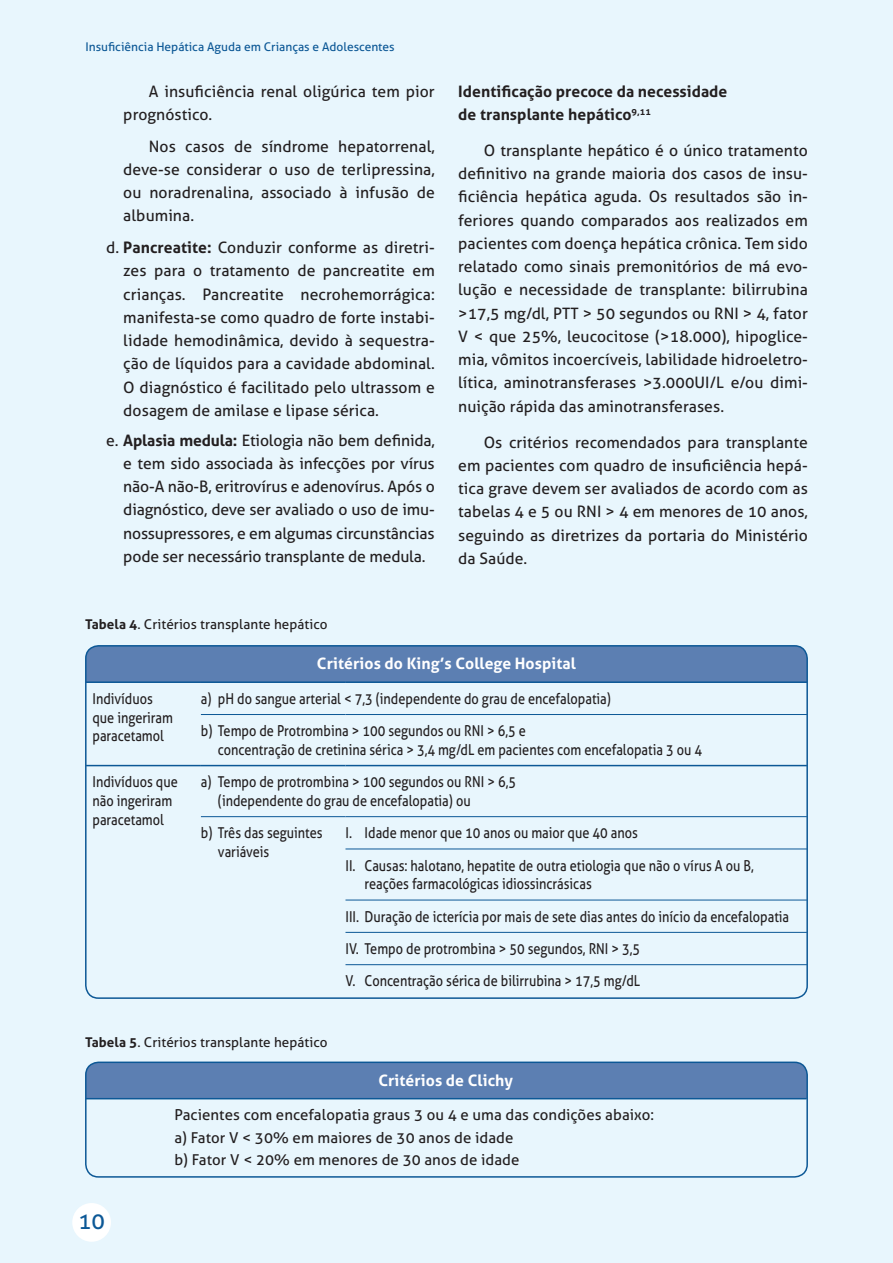
<style>
.page{position:relative;width:893px;height:1263px;background:#fff}
.page>*{position:absolute;margin:0;border:0;box-sizing:border-box;transform-origin:0 0}
.t1{font:22.5px "Aller";color:#0c5896}
.t2{font:15.75px/23.2px "Aller";letter-spacing:.005em;color:#231f20;text-align:justify}
.t3{font:700 15.75px/23.2px "Aller";letter-spacing:.005em;color:#231f20}
.t4{font:700 15.75px "Aller";letter-spacing:.005em;color:#fff}
.t5{font:15px/18.8px "Aller";color:#231f20;scale:.85 1}
.t6{font:15px/22.5px "Aller";color:#231f20}
.t7{font:13.5px "Aller";letter-spacing:.005em;color:#231f20}
.t8{font:12px "Aller";color:#0c5896}
.s1{font-weight:700}
</style>
<div class="page">
<div style="left:0;top:0;width:892px;height:1263px;background:#e8f6fd"></div>
<hr style="left:892px;top:0;width:1px;height:1263px;background:#e8f6fd">
<div style="left:72px;top:1203px;width:39px;height:39px;background:#fff;border-radius:50%"></div>
<div style="left:86px;top:646px;width:721px;height:36px;background:#5c7fb2"></div>
<hr style="left:201px;top:714px;width:144px;height:1px;background:#0c5896">
<hr style="left:345px;top:714px;width:462px;height:1px;background:#0c5896">
<hr style="left:201px;top:816px;width:144px;height:1px;background:#0c5896">
<hr style="left:345px;top:816px;width:462px;height:1px;background:#0c5896">
<hr style="left:345px;top:849px;width:462px;height:1px;background:#0c5896">
<hr style="left:345px;top:900px;width:462px;height:1px;background:#0c5896">
<hr style="left:345px;top:932px;width:462px;height:1px;background:#0c5896">
<hr style="left:345px;top:964px;width:462px;height:1px;background:#0c5896">
<hr style="left:86px;top:765px;width:115px;height:1px;background:#0c5896">
<hr style="left:201px;top:765px;width:144px;height:1px;background:#0c5896">
<hr style="left:345px;top:765px;width:462px;height:1px;background:#0c5896">
<hr style="left:86px;top:681px;width:115px;height:2px;background:#0c5896">
<hr style="left:201px;top:681px;width:144px;height:2px;background:#0c5896">
<hr style="left:345px;top:681px;width:462px;height:2px;background:#0c5896">
<div style="left:85px;top:645px;width:723px;height:354px;border:2px solid #0c5896;border-radius:13px"></div>
<div style="left:86px;top:1062px;width:720px;height:37px;background:#5c7fb2"></div>
<hr style="left:86px;top:1098px;width:720px;height:1px;background:#0c5896">
<div style="left:85px;top:1061px;width:723px;height:117px;border:2px solid #0c5896;border-radius:13px"></div>
<p class="t8" style="left:85px;top:39px;width:311px">Insuficiência Hepática Aguda em Crianças e Adolescentes</p>
<p class="t2" style="left:123px;top:79px;width:313px;text-indent:26px">A insuficiência renal oligúrica tem pior prognóstico.</p>
<p class="t2" style="left:123px;top:134px;width:313px;text-indent:26px">Nos casos de síndrome hepatorrenal, deve-se considerar o uso de terlipressina, ou noradrenalina, associado à infusão de albumina.</p>
<p class="t2" style="left:123px;top:236px;width:313px;text-indent:-17px">d. <span class="s1">Pancreatite:</span> Conduzir conforme as diretri&shy;zes para o tratamento de pancreatite em crianças. Pancreatite necrohemorrágica: manifesta-se como quadro de forte instabi&shy;lidade hemodinâmica, devido à sequestra&shy;ção de líquidos para a cavidade abdominal.<br>O diagnóstico é facilitado pelo ultrassom e dosagem de amilase e lipase sérica.</p>
<p class="t2" style="left:123px;top:428px;width:313px;text-indent:-17px">e. <span class="s1">Aplasia medula:</span> Etiologia não bem definida, e tem sido associada às infecções por vírus não-A não-B, eritrovírus e adenovírus. Após o diagnóstico, deve ser avaliado o uso de imu&shy;nossupressores, e em algumas circunstâncias pode ser necessário transplante de medula.</p>
<p class="t3" style="left:458px;top:79px;width:271px">Identificação precoce da necessidade de transplante hepático<sup>9,11</sup></p>
<p class="t2" style="left:458px;top:139px;width:351px;text-indent:26px">O transplante hepático é o único tratamento definitivo na grande maioria dos casos de insu&shy;ficiência hepática aguda. Os resultados são in&shy;feriores quando comparados aos realizados em pacientes com doença hepática crônica. Tem sido relatado como sinais premonitórios de má evo&shy;lução e necessidade de transplante: bilirrubina &gt;17,5 mg/dl, PTT &gt; 50 segundos ou RNI &gt; 4, fator V &lt; que 25%, leucocitose (&gt;18.000), hipoglice&shy;mia, vômitos incoercíveis, labilidade hidroeletro&shy;lítica, aminotransferases &gt;3.000UI/L e/ou dimi&shy;nuição rápida das aminotransferases.</p>
<p class="t2" style="left:458px;top:430px;width:351px;text-indent:26px">Os critérios recomendados para transplante em pacientes com quadro de insuficiência hepá&shy;tica grave devem ser avaliados de acordo com as tabelas 4 e 5 ou RNI &gt; 4 em menores de 10 anos, seguindo as diretrizes da portaria do Ministério da Saúde.</p>
<p class="t7" style="left:85px;top:616px;width:244px"><span class="s1">Tabela 4</span>. Critérios transplante hepático</p>
<p class="t4" style="left:317px;top:654px;width:261px">Critérios do King’s College Hospital</p>
<p class="t5" style="left:92px;top:689px;width:96px">Indivíduos que ingeriram paracetamol</p>
<p class="t5" style="left:201px;top:682px;width:484px;line-height:32.2px">a) pH do sangue arterial &lt; 7,3 (independente do grau de encefalopatia) b) Tempo de Protrombina &gt; 100 segundos ou RNI &gt; 6,5 e</p>
<p class="t5" style="left:218px;top:740px;width:571px">concentração de cretinina sérica &gt; 3,4 mg/dL em pacientes com encefalopatia 3 ou 4</p>
<p class="t5" style="left:92px;top:772px;width:102px">Indivíduos que não ingeriram paracetamol</p>
<p class="t5" style="left:218px;top:772px;width:352px;text-indent:-17px">a) Tempo de protrombina &gt; 100 segundos ou RNI &gt; 6,5 (independente do grau de encefalopatia) ou</p>
<p class="t5" style="left:218px;top:823px;width:125px;text-indent:-17px">b) Três das seguintes variáveis</p>
<p class="t5" style="left:345px;top:817px;width:482px;line-height:32.2px">I. Idade menor que 10 anos ou maior que 40 anos<br>II. Causas: halotano, hepatite de outra etiologia que não o vírus A ou B,</p>
<p class="t5" style="left:345px;top:868px;width:523px;line-height:32.2px;text-indent:19px">reações farmacológicas idiossincrásicas<br>III. Duração de icterícia por mais de sete dias antes do início da encefalopatia IV. Tempo de protrombina &gt; 50 segundos, RNI &gt; 3,5<br>V. Concentração sérica de bilirrubina &gt; 17,5 mg/dL</p>
<p class="t7" style="left:85px;top:1034px;width:244px"><span class="s1">Tabela 5</span>. Critérios transplante hepático</p>
<h1 class="t1" style="left:78px;top:1207px;width:28px">10</h1>
<p class="t4" style="left:378px;top:1070px;width:136px">Critérios de Clichy</p>
<p class="t6" style="left:174px;top:1104px;width:481px">Pacientes com encefalopatia graus 3 ou 4 e uma das condições abaixo: a) Fator V &lt; 30% em maiores de 30 anos de idade<br>b) Fator V &lt; 20% em menores de 30 anos de idade</p>
</div>
